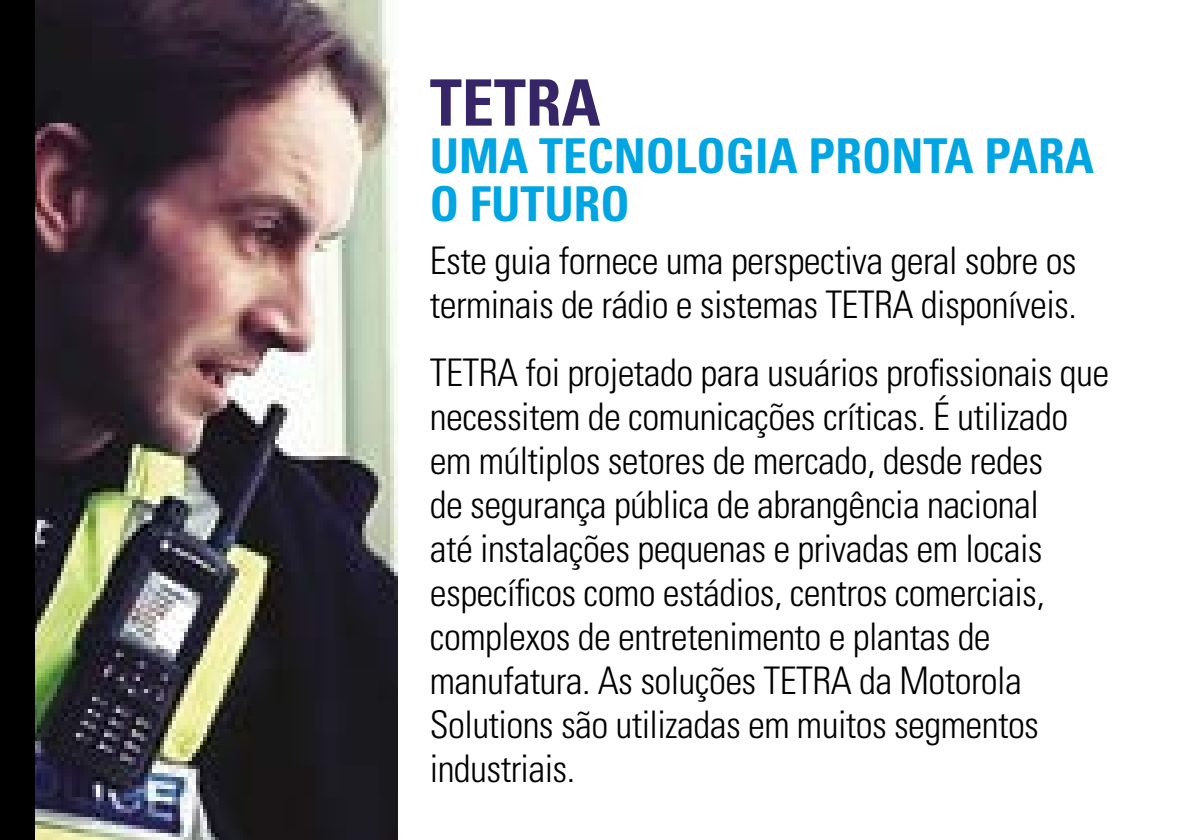
<style>
.page{position:relative;width:1191px;height:840px;background:#fff}
.page>*{position:absolute;margin:0;border:0;box-sizing:border-box;transform-origin:0 0}
.t1{font:700 condensed 64px "Univers";color:#362668}
.t2{font:700 condensed 48px/48px "Univers";color:#00a5e1}
.t3{font:300 condensed 38px/44px "Univers";letter-spacing:-.015em;color:#000}
</style>
<div class="page">
<img style="left:34px;top:0;width:363px;height:839px">
<div style="left:0;top:0;width:34px;height:839px;background:#000"></div>
<h1 class="t1" style="left:430px;top:63px;width:172px">TETRA</h1>
<p class="t2" style="left:430px;top:131px;width:666px">UMA TECNOLOGIA PRONTA PARA<br>O FUTURO</p>
<p class="t3" style="left:430px;top:237px;width:648px">Este guia fornece uma perspectiva geral sobre os terminais de rádio e sistemas TETRA disponíveis.</p>
<p class="t3" style="left:430px;top:349px;width:681px">TETRA foi projetado para usuários profissionais que necessitem de comunicações críticas. É utilizado em múltiplos setores de mercado, desde redes<br>de segurança pública de abrangência nacional<br>até instalações pequenas e privadas em locais específicos como estádios, centros comerciais, complexos de entretenimento e plantas de manufatura. As soluções TETRA da Motorola Solutions são utilizadas em muitos segmentos industriais.</p>
</div>
